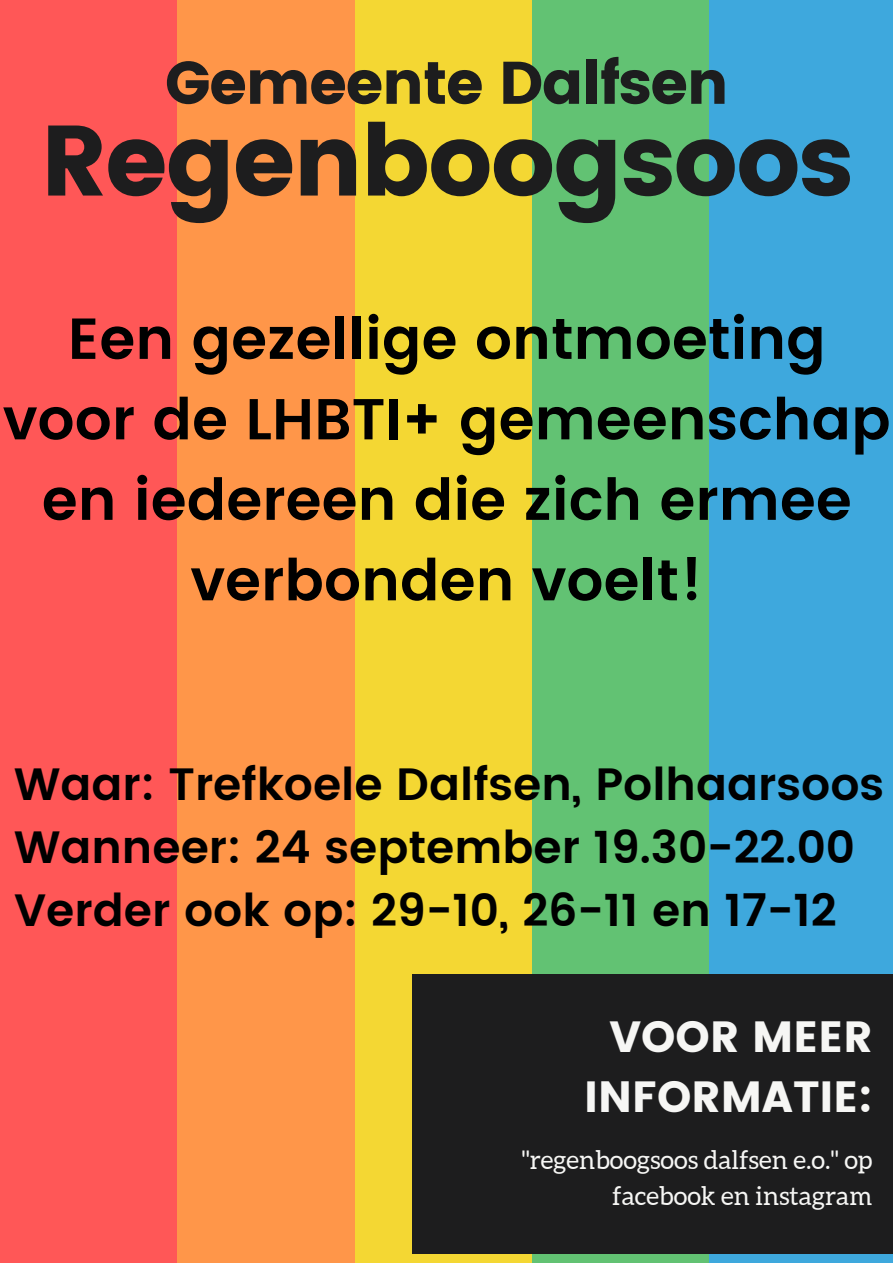
<style>
.page{position:relative;width:893px;height:1263px;background:#fff}
.page>*{position:absolute;margin:0;border:0;box-sizing:border-box;transform-origin:0 0}
.t1{font:99.75px "Poppins";letter-spacing:-.025em;color:#1d1d1e}
.t2{font:60px "Poppins";letter-spacing:-.025em;color:#1d1d1e}
.t3{font:600 57.68px/80.5px "Poppins";color:#000;text-align:center}
.t4{font:600 45.3px "Poppins";color:#000}
.t5{font:43.65px/60.8px "Poppins";color:#f6f6f4;text-align:center}
.t6{font:25.72px/35.8px "Aleo";color:#f6f6f4;text-align:right}
</style>
<div class="page">
<div style="left:0;top:0;width:183px;height:1263px;background:#ff5757"></div>
<div style="left:177px;top:0;width:184px;height:1263px;background:#ff9649"></div>
<div style="left:355px;top:0;width:183px;height:1263px;background:#f4d733"></div>
<div style="left:532px;top:0;width:183px;height:1263px;background:#62c273"></div>
<div style="left:710px;top:0;width:183px;height:1263px;background:#3ea8dd"></div>
<div style="left:412px;top:974px;width:481px;height:280px;background:#1d1d1e"></div>
<p class="t2" style="left:165px;top:48px;width:565px">Gemeente Dalfsen</p>
<p class="t1" style="left:41px;top:103px;width:814px">Regenboogsoos</p>
<p class="t3" style="left:3px;top:299px;width:889px">Een gezellige ontmoeting voor de LHBTI+ gemeenschap en iedereen die zich ermee verbonden voelt!</p>
<p class="t4" style="left:14px;top:758px;width:871px">Waar: Trefkoele Dalfsen, Polhaarsoos</p>
<p class="t4" style="left:14px;top:821px;width:842px">Wanneer: 24 september 19.30-22.00</p>
<p class="t4" style="left:14px;top:884px;width:824px">Verder ook op: 29-10, 26-11 en 17-12</p>
<p class="t5" style="left:584px;top:1006px;width:290px">VOOR MEER<br>INFORMATIE:</p>
<p class="t6" style="left:521px;top:1142px;width:352px">"regenboogsoos dalfsen e.o." op facebook en instagram</p>
</div>
